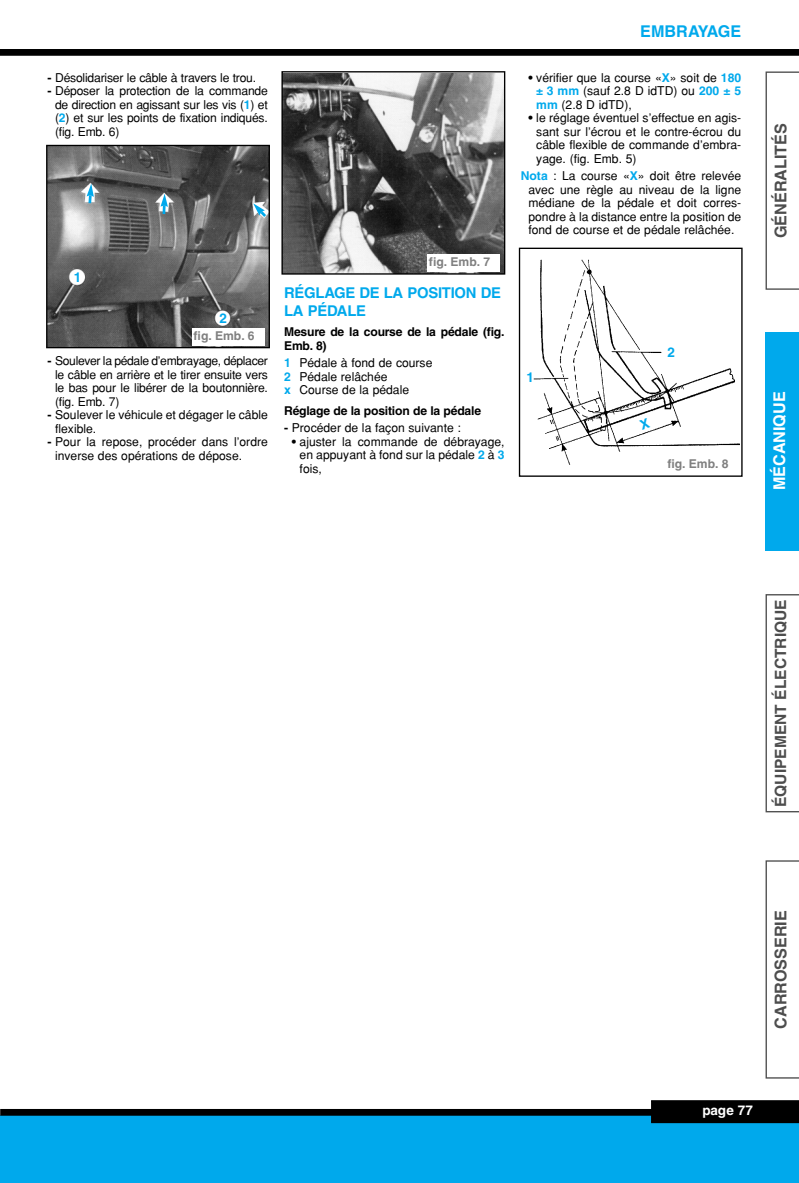
<style>
.page{position:relative;width:799px;height:1183px;background:#fff}
.page>*{position:absolute;margin:0;border:0;box-sizing:border-box;transform-origin:0 0}
.t1{font:700 16.2px "Helvetica";color:#4d4d4d}
.t2{font:700 16.2px "Helvetica";color:#fff}
.t3{font:700 16.2px "Helvetica";color:#00a9ec}
.t4{font:700 15.6px "Helvetica";color:#4d4d4d}
.t5{font:700 14.85px/17.9px "Helvetica";letter-spacing:-.015em;color:#00a9ec}
.t6{font:700 13.5px "Helvetica";color:#fff}
.t7{font:700 13.5px "Helvetica";color:#00a9ec}
.t8{font:12.15px/13.5px "Helvetica";color:#000;text-align:justify}
.t9{font:700 12.15px/13.5px "Helvetica";letter-spacing:-.015em;color:#000}
.t10{font:700 12.15px "Helvetica";color:#808080}
.s1{font-weight:700}
.s2{font-weight:700;color:#00a9ec}
</style>
<div class="page">
<div style="left:1px;top:1114px;width:798px;height:68px;background:#00a9ec"></div>
<div style="left:1px;top:1108px;width:688px;height:7px;background:#000"></div>
<div style="left:1px;top:49px;width:798px;height:7px;background:#000"></div>
<div style="left:651px;top:1100px;width:148px;height:22px;background:#000"></div>
<svg style="left:766px;top:71px;width:33px;height:219px"></svg>
<div style="left:766px;top:332px;width:33px;height:218px;background:#00a9ec"></div>
<svg style="left:766px;top:594px;width:33px;height:218px"></svg>
<svg style="left:766px;top:860px;width:33px;height:218px"></svg>
<img style="left:48px;top:147px;width:220px;height:199px">
<div style="left:46px;top:145px;width:224px;height:203px;border:1px solid #000"></div>
<div style="left:192px;top:328px;width:73px;height:17px;background:#fff"></div>
<img style="left:283px;top:73px;width:220px;height:199px">
<div style="left:281px;top:71px;width:224px;height:203px;border:1px solid #000"></div>
<div style="left:428px;top:254px;width:72px;height:17px;background:#fff"></div>
<img style="left:533px;top:259px;width:206px;height:205px">
<div style="left:519px;top:247px;width:224px;height:230px;border:1px solid #000"></div>
<div style="left:666px;top:456px;width:73px;height:17px;background:#fff"></div>
<svg style="left:253px;top:203px;width:16px;height:17px"></svg>
<svg style="left:161px;top:194px;width:7px;height:20px"></svg>
<svg style="left:87px;top:184px;width:7px;height:22px"></svg>
<svg style="left:639px;top:418px;width:11px;height:12px"></svg>
<p class="t8" style="left:47px;top:72px;width:210px"><span class="s1">-</span> Désolidariser le câble à travers le trou.</p>
<p class="t8" style="left:55px;top:85px;width:214px;text-indent:-8px"><span class="s1">-</span> Déposer la protection de la commande de direction en agissant sur les vis (<span class="s2">1</span>) et (<span class="s2">2</span>) et sur les points de fixation indiqués. (fig. Emb. 6)</p>
<p class="t7" style="left:74px;top:272px;width:9px">1</p>
<p class="t7" style="left:220px;top:313px;width:9px">2</p>
<p class="t10" style="left:194px;top:331px;width:63px">fig. Emb. 6</p>
<p class="t8" style="left:55px;top:355px;width:214px;text-indent:-8px"><span class="s1">-</span> Soulever la pédale d’embrayage, déplacer le câble en arrière et le tirer ensuite vers le bas pour le libérer de la boutonnière. (fig. Emb. 7)</p>
<p class="t8" style="left:55px;top:409px;width:214px;text-indent:-8px"><span class="s1">-</span> Soulever le véhicule et dégager le câble flexible.</p>
<p class="t8" style="left:55px;top:436px;width:214px;text-indent:-8px"><span class="s1">-</span> Pour la repose, procéder dans l’ordre inverse des opérations de dépose.</p>
<p class="t10" style="left:429px;top:257px;width:63px">fig. Emb. 7</p>
<p class="t5" style="left:284px;top:285px;width:219px">RÉGLAGE DE LA POSITION DE<br>LA PÉDALE</p>
<p class="t9" style="left:284px;top:326px;width:222px">Mesure de la course de la pédale (fig.<br>Emb. 8)</p>
<p class="t8" style="left:284px;top:357px;width:150px;text-align:left"><span class="s2">1</span> Pédale à fond de course<br><span class="s2">2</span> Pédale relâchée<br><span class="s2">x</span> Course de la pédale</p>
<p class="t9" style="left:284px;top:404px;width:198px">Réglage de la position de la pédale</p>
<p class="t8" style="left:284px;top:422px;width:178px"><span class="s1">-</span> Procéder de la façon suivante :</p>
<p class="t8" style="left:300px;top:435px;width:206px;text-indent:-8px"><span class="s1">•</span> ajuster la commande de débrayage, en appuyant à fond sur la pédale <span class="s2">2</span> à <span class="s2">3 </span>fois,</p>
<h1 class="t3" style="left:640px;top:26px;width:102px">EMBRAYAGE</h1>
<p class="t8" style="left:536px;top:72px;width:206px;text-indent:-8px"><span class="s1">•</span> vérifier que la course «<span class="s2">X</span>» soit de <span class="s2">180 ± 3 mm</span> (sauf 2.8 D idTD) ou <span class="s2">200 ± 5 mm</span> (2.8 D idTD),</p>
<p class="t8" style="left:536px;top:112px;width:206px;text-indent:-8px"><span class="s1">•</span> le réglage éventuel s’effectue en agis&shy;sant sur l’écrou et le contre-écrou du câble flexible de commande d’embra&shy;yage. (fig. Emb. 5)</p>
<p class="t8" style="left:528px;top:170px;width:214px;text-indent:-8px"><span class="s2">Nota</span> : La course «<span class="s2">X</span>» doit être relevée avec une règle au niveau de la ligne médiane de la pédale et doit corres&shy;pondre à la distance entre la position de fond de course et de pédale relâchée.</p>
<p class="t7" style="left:526px;top:372px;width:9px">1</p>
<p class="t7" style="left:667px;top:347px;width:9px">2</p>
<p class="t10" style="left:667px;top:459px;width:63px">fig. Emb. 8</p>
<h1 class="t1" style="left:775px;top:238px;width:117px;rotate:-90deg">GÉNÉRALITÉS</h1>
<h1 class="t2" style="left:773px;top:490px;width:100px;rotate:-90deg">MÉCANIQUE</h1>
<p class="t4" style="left:775px;top:806px;width:209px;rotate:-90deg">ÉQUIPEMENT ÉLECTRIQUE</p>
<h1 class="t1" style="left:775px;top:1028px;width:120px;rotate:-90deg">CARROSSERIE</h1>
<p class="t6" style="left:702px;top:1105px;width:52px">page 77</p>
</div>
